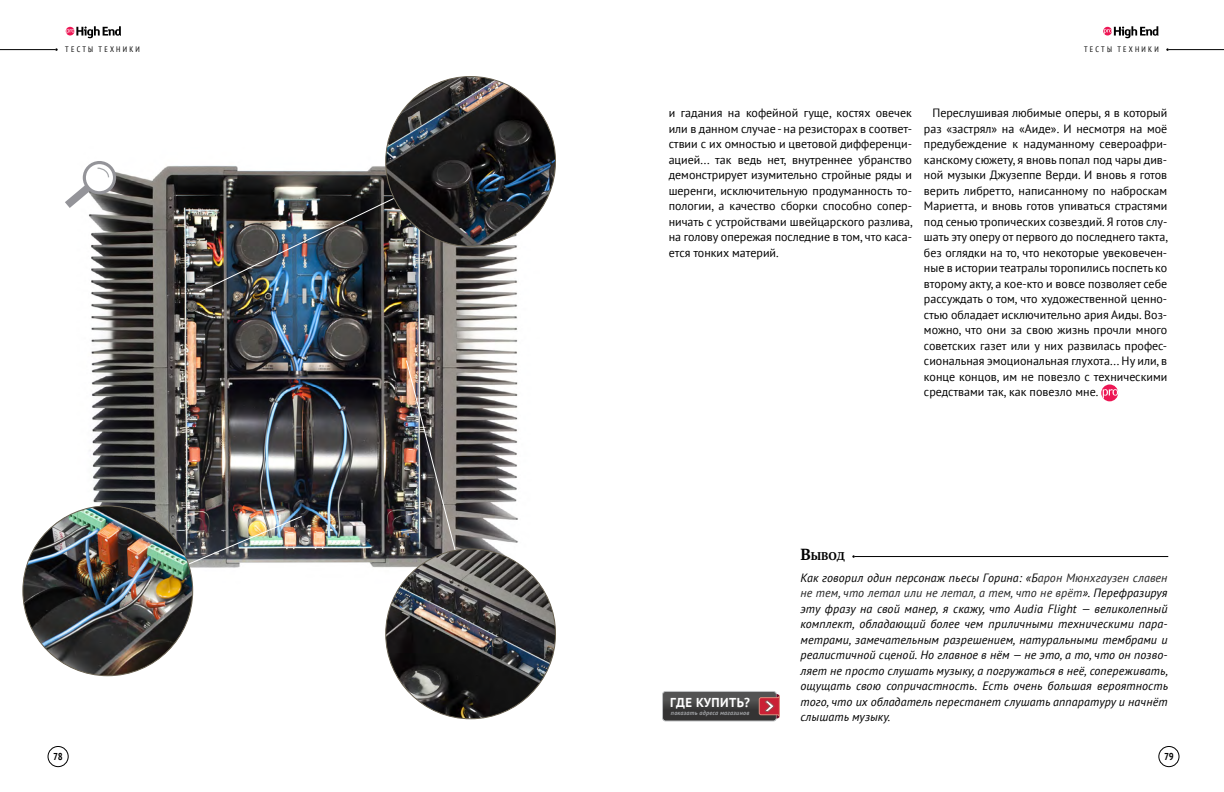
<style>
.page{position:relative;width:1224px;height:792px;background:#fff}
.page>*{position:absolute;margin:0;border:0;box-sizing:border-box;transform-origin:0 0}
.t1{font:700 12.9px "PT Sans";letter-spacing:.03em;color:#fff}
.t2{font:12px/15.5px "PT Sans";color:#000;text-align:justify}
.t3{font:italic 12px/15.5px "PT Sans";letter-spacing:.01em;color:#000;text-align:justify}
.t4{font:700 11.2px "PT Serif";color:#000}
.t5{font:700 condensed 10px "PT Sans";color:#000}
.t6{font:condensed 8px "PT Sans";color:#000}
.t7{font:italic 700 6.3px "PT Sans";letter-spacing:.03em;color:#9fa1a4}
.s1{font-size:16px}
.s2{color:#252525}
</style>
<div class="page">
<hr style="left:855px;top:556px;width:313px;height:1px;background:#000">
<svg style="left:663px;top:691px;width:117px;height:30px;background:#594a4b"></svg>
<img style="left:73px;top:141px;width:466px;height:450px">
<svg style="left:1101px;top:384px;width:17px;height:17px"></svg>
<svg style="left:1103px;top:389px;width:15px;height:9px"></svg>
<img style="left:147px;top:515px;width:156px;height:81px">
<img style="left:405px;top:359px;width:75px;height:221px">
<img style="left:198px;top:160px;width:274px;height:133px">
<img style="left:386px;top:77px;width:170px;height:169px;border-radius:85px">
<img style="left:23px;top:506px;width:170px;height:170px;border-radius:85px">
<img style="left:386px;top:549px;width:170px;height:170px;border-radius:85px">
<div style="left:83px;top:161px;width:33px;height:33px;background:#949499;border-radius:50%"></div>
<svg style="left:86px;top:164px;width:27px;height:27px"></svg>
<svg style="left:65px;top:167px;width:45px;height:41px"></svg>
<svg style="left:67px;top:26px;width:54px;height:12px"></svg>
<hr style="left:0;top:49px;width:55px;height:1px;background:#000">
<div style="left:48px;top:746px;width:20px;height:21px;border:1px solid #000;border-radius:50%"></div>
<svg style="left:1104px;top:26px;width:54px;height:12px"></svg>
<hr style="left:1169px;top:49px;width:55px;height:1px;background:#000">
<div style="left:1159px;top:746px;width:20px;height:21px;border:1px solid #000;border-radius:50%"></div>
<p class="t6" style="left:65px;top:44px;width:7px">тесты</p>
<p class="t6" style="left:99px;top:44px;width:7px">техники</p>
<p class="t5" style="left:53px;top:750px;width:11px">78</p>
<p class="t6" style="left:1084px;top:44px;width:7px">тесты</p>
<p class="t6" style="left:1117px;top:44px;width:7px">техники</p>
<p class="t2" style="left:669px;top:105px;width:245px">и гадания на кофейной гуще, костях овечек или в данном случае - на резисторах в соответ&shy;ствии с их омностью и цветовой дифференци&shy;ацией... так ведь нет, внутреннее убранство демонстрирует изумительно стройные ряды и шеренги, исключительную продуманность то&shy;пологии, а качество сборки способно сопер&shy;ничать с устройствами швейцарского разлива, на голову опережая последние в том, что каса&shy;ется тонких материй.</p>
<p class="t2" style="left:924px;top:105px;width:245px;text-indent:9px">Переслушивая любимые оперы, я в который раз «застрял» на «Аиде». И несмотря на моё предубеждение к надуманному североафри&shy;канскому сюжету, я вновь попал под чары див&shy;ной музыки Джузеппе Верди. И вновь я готов верить либретто, написанному по наброскам Мариетта, и вновь готов упиваться страстями под сенью тропических созвездий. Я готов слу&shy;шать эту оперу от первого до последнего такта, без оглядки на то, что некоторые увековечен&shy;ные в истории театралы торопились поспеть ко второму акту, а кое-кто и вовсе позволяет себе рассуждать о том, что художественной ценно&shy;стью обладает исключительно ария Аиды. Воз&shy;можно, что они за свою жизнь прочли много советских газет или у них развилась профес&shy;сиональная эмоциональная глухота... Ну или, в конце концов, им не повезло с техническими средствами так, как повезло мне.</p>
<p class="t1" style="left:670px;top:694px;width:81px">ГДЕ КУПИТЬ?</p>
<p class="t7" style="left:671px;top:708px;width:80px">показать адреса магазинов</p>
<p class="t4" style="left:801px;top:548px;width:46px"><span class="s1">В</span>ывод</p>
<p class="t3" style="left:801px;top:569px;width:369px">Как говорил один персонаж пьесы Горина: «Б<span class="s2">арон Мюнхгаузен славен не тем, что летал или не летал, а тем, что не врёт</span>». Перефразируя эту фразу на свой манер, я скажу, что Audia Flight — великолепный комплект, обладающий более чем приличными техническими пара&shy;метрами, замечательным разрешением, натуральными тембрами и реалистичной сценой. Но главное в нём — не это, а то, что он позво&shy;ляет не просто слушать музыку, а погружаться в неё, сопереживать, ощущать свою сопричастность. Есть очень большая вероятность того, что их обладатель перестанет слушать аппаратуру и начнёт слышать музыку.</p>
<p class="t5" style="left:1164px;top:750px;width:11px">79</p>
</div>
